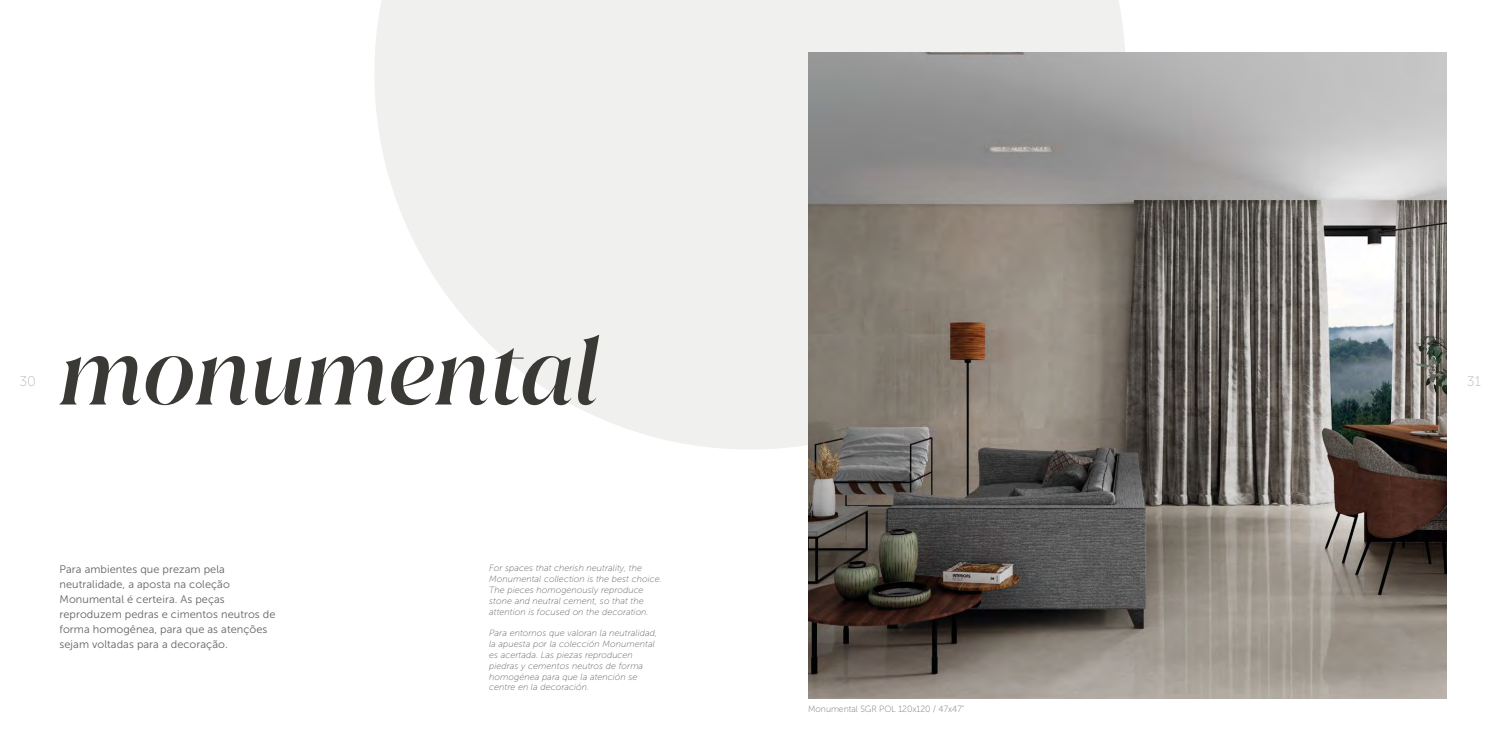
<style>
.page{position:relative;width:1503px;height:752px;background:#fff}
.page>*{position:absolute;margin:0;border:0;box-sizing:border-box;transform-origin:0 0}
.t1{font:italic 500 90px "Juana";color:#3b3936}
.t2{font:14px "Museo Sans 100";color:#bababa}
.t3{font:11px/15px "Museo Sans 300";letter-spacing:.005em;color:#646363}
.t4{font:italic 9px/10.8px "Museo Sans 100";letter-spacing:.005em;color:#646363}
.t5{font:9px "Museo Sans 100";color:#727271;scale:.96 1}
</style>
<div class="page">
<svg style="left:374px;top:0;width:751px;height:449px;fill:#f0f1ef"></svg>
<img style="left:808px;top:53px;width:638px;height:644px">
<h2 class="t2" style="left:20px;top:373px;width:18px">30</h2>
<h1 class="t1" style="left:60px;top:313px;width:541px">monumental</h1>
<p class="t3" style="left:60px;top:561px;width:217px">Para ambientes que prezam pela neutralidade, a aposta na coleção Monumental é certeira. As peças reproduzem pedras e cimentos neutros de forma homogênea, para que as atenções sejam voltadas para a decoração.</p>
<p class="t4" style="left:489px;top:562px;width:174px">For spaces that cherish neutrality, the Monumental collection is the best choice.<br>The pieces homogenously reproduce stone and neutral cement, so that the attention is focused on the decoration.</p>
<p class="t4" style="left:489px;top:627px;width:169px">Para entornos que valoran la neutralidad, la apuesta por la colección Monumental es acertada. Las piezas reproducen piedras y cementos neutros de forma homogénea para que la atención se centre en la decoración.</p>
<p class="t5" style="left:808px;top:703px;width:164px">Monumental SGR POL 120x120 / 47x47"</p>
<h2 class="t2" style="left:1466px;top:373px;width:15px">31</h2>
</div>
